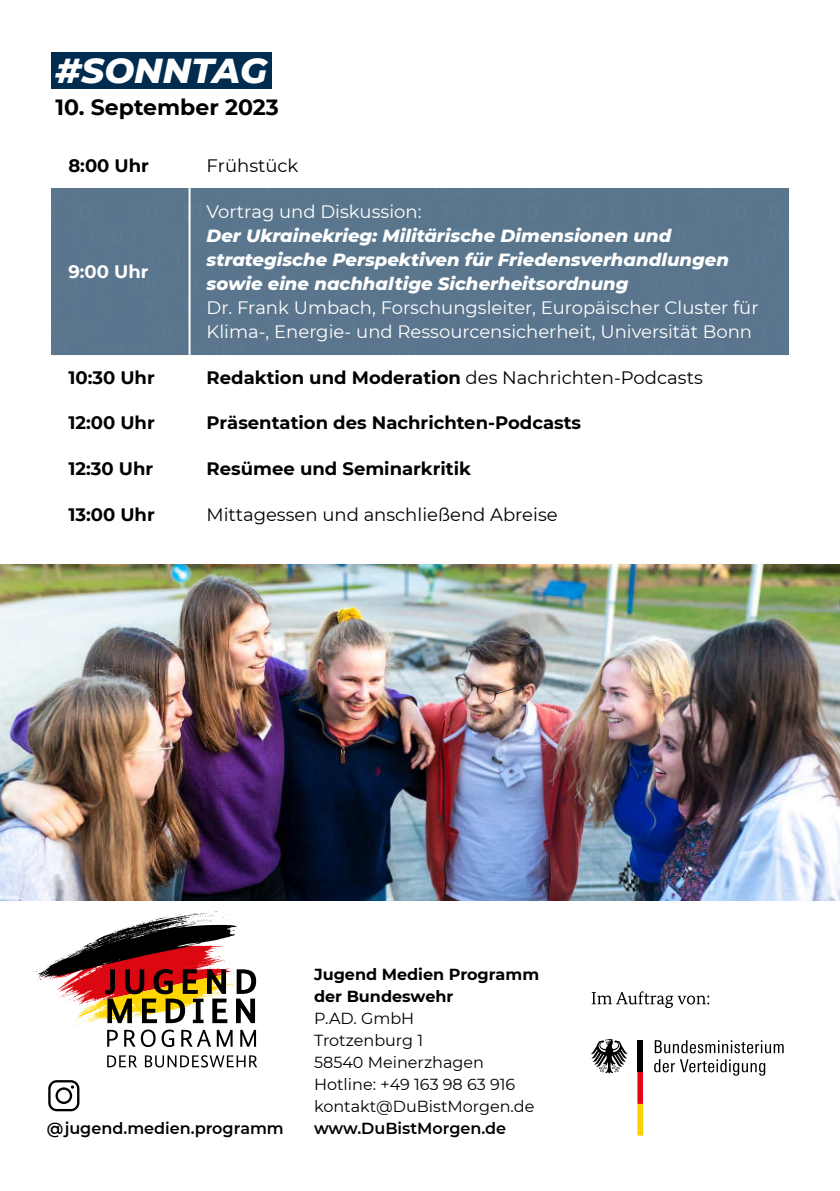
<style>
.page{position:relative;width:840px;height:1191px;background:#fff}
.page>*{position:absolute;margin:0;border:0;box-sizing:border-box;transform-origin:0 0}
.t1{font:italic 800 35.4px "Montserrat";color:#fff}
.t2{font:700 22px "Montserrat";color:#000}
.t3{font:18px/24px "Montserrat";color:#fff}
.t4{font:italic 800 18px/24px "Montserrat";color:#fff}
.t5{font:700 18px "Montserrat";color:#000}
.t6{font:18px "Montserrat";color:#000}
.t7{font:700 18px "Montserrat";color:#fff}
.t8{font:16px/22px "Montserrat";color:#000}
.t9{font:600 16px "Montserrat";color:#000}
.t10{font:700 16px/22px "Montserrat";color:#000}
.s1{font-weight:700}
</style>
<div class="page">
<img style="left:0;top:565px;width:839px;height:336px">
<svg style="left:637px;top:1072px;width:5px;height:63px"></svg>
<svg style="left:591px;top:1039px;width:36px;height:34px"></svg>
<div style="left:637px;top:1040px;width:5px;height:32px;background:#000"></div>
<svg style="left:654px;top:1040px;width:129px;height:13px"></svg>
<svg style="left:654px;top:1059px;width:110px;height:16px"></svg>
<svg style="left:591px;top:991px;width:117px;height:17px"></svg>
<svg style="left:48px;top:1080px;width:31px;height:31px"></svg>
<svg style="left:107px;top:1055px;width:150px;height:12px"></svg>
<svg style="left:36px;top:911px;width:220px;height:136px"></svg>
<div style="left:51px;top:188px;width:737px;height:167px;background:#5a768d"></div>
<hr style="left:188px;top:143px;width:2px;height:46px;background:#fff">
<hr style="left:188px;top:189px;width:2px;height:166px;background:#fff">
<div style="left:51px;top:52px;width:220px;height:37px;background:#002c50"></div>
<h1 class="t1" style="left:56px;top:54px;width:213px">#SONNTAG</h1>
<p class="t2" style="left:56px;top:98px;width:225px">10. September 2023</p>
<p class="t5" style="left:68px;top:158px;width:82px">8:00 Uhr</p>
<p class="t6" style="left:206px;top:156px;width:93px">Frühstück</p>
<p class="t7" style="left:68px;top:264px;width:82px">9:00 Uhr</p>
<p class="t3" style="left:206px;top:200px;width:216px">Vortrag und Diskussion:</p>
<p class="t4" style="left:206px;top:224px;width:523px">Der Ukrainekrieg: Militärische Dimensionen und strategische Perspektiven für Friedensverhandlungen sowie eine nachhaltige Sicherheitsordnung</p>
<p class="t3" style="left:206px;top:296px;width:553px">Dr. Frank Umbach, Forschungsleiter, Europäischer Cluster für<br>Klima-, Energie- und Ressourcensicherheit, Universität Bonn</p>
<p class="t5" style="left:68px;top:369px;width:88px">10:30 Uhr</p>
<p class="t6" style="left:206px;top:368px;width:497px"><span class="s1">Redaktion und Moderation</span> des Nachrichten-Podcasts</p>
<p class="t5" style="left:68px;top:415px;width:88px">12:00 Uhr</p>
<p class="t5" style="left:206px;top:415px;width:376px">Präsentation des Nachrichten-Podcasts</p>
<p class="t5" style="left:68px;top:461px;width:86px">12:30 Uhr</p>
<p class="t5" style="left:206px;top:461px;width:266px">Resümee und Seminarkritik</p>
<p class="t5" style="left:68px;top:507px;width:88px">13:00 Uhr</p>
<p class="t6" style="left:206px;top:505px;width:352px">Mittagessen und anschließend Abreise</p>
<p class="t10" style="left:314px;top:964px;width:226px">Jugend Medien Programm der Bundeswehr</p>
<p class="t8" style="left:314px;top:1007px;width:222px">P.AD. GmbH<br>Trotzenburg 1<br>58540 Meinerzhagen<br>Hotline: +49 163 98 63 916 kontakt@DuBistMorgen.de</p>
<p class="t9" style="left:47px;top:1121px;width:238px">@jugend.medien.programm</p>
<p class="t9" style="left:314px;top:1121px;width:193px">www.DuBistMorgen.de</p>
</div>
